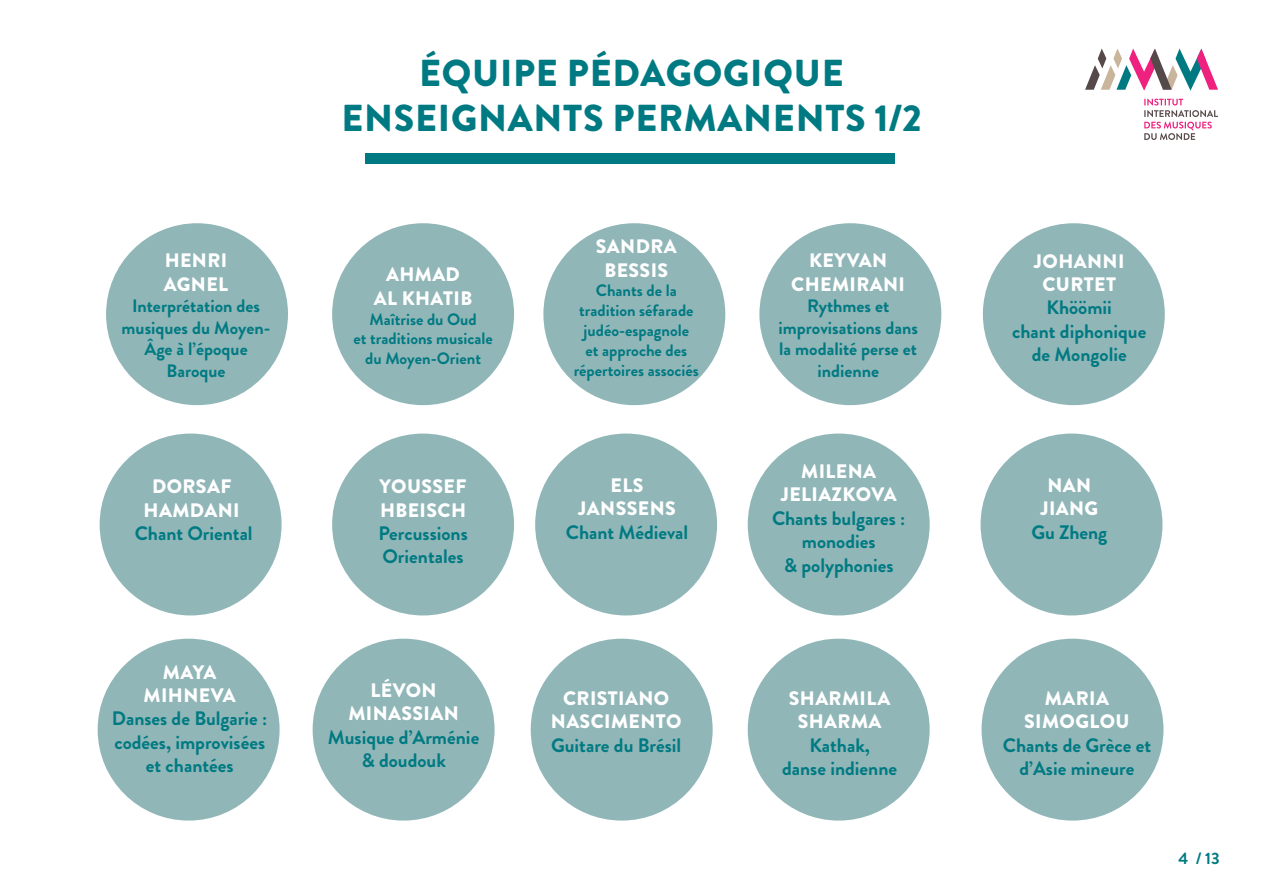
<style>
.page{position:relative;width:1263px;height:893px;background:#fff}
.page>*{position:absolute;margin:0;border:0;box-sizing:border-box;transform-origin:0 0}
.t1{font:900 37.5px/45px "Brandon Grotesque";letter-spacing:.02em;color:#007a82;text-align:center}
.t2{font:700 19.5px/23.4px "Brandon Grotesque";color:#007a82;text-align:center}
.t3{font:900 19.5px/23.4px "Brandon Grotesque";letter-spacing:.02em;color:#fff;text-align:center}
.t4{font:700 18px/21.6px "Brandon Grotesque";color:#007a82;text-align:center}
.t5{font:700 16.5px/19.8px "Brandon Grotesque";color:#007a82;text-align:center}
.s1{font-weight:900;color:#fff}
</style>
<div class="page">
<svg style="left:1144px;top:99px;width:74px;height:41px"></svg>
<svg style="left:1085px;top:49px;width:133px;height:42px"></svg>
<div style="left:366px;top:153px;width:529px;height:10px;background:#007a82"></div>
<div style="left:543px;top:223px;width:182px;height:182px;background:#91b6b8;border-radius:50%"></div>
<div style="left:759px;top:223px;width:182px;height:182px;background:#91b6b8;border-radius:50%"></div>
<div style="left:981px;top:639px;width:182px;height:182px;background:#91b6b8;border-radius:50%"></div>
<div style="left:332px;top:223px;width:182px;height:182px;background:#91b6b8;border-radius:50%"></div>
<div style="left:106px;top:223px;width:182px;height:182px;background:#91b6b8;border-radius:50%"></div>
<div style="left:983px;top:223px;width:182px;height:182px;background:#91b6b8;border-radius:50%"></div>
<div style="left:332px;top:434px;width:182px;height:181px;background:#91b6b8;border-radius:50%"></div>
<div style="left:535px;top:434px;width:182px;height:181px;background:#91b6b8;border-radius:50%"></div>
<div style="left:313px;top:639px;width:181px;height:182px;background:#91b6b8;border-radius:50%"></div>
<div style="left:748px;top:434px;width:182px;height:181px;background:#91b6b8;border-radius:50%"></div>
<div style="left:531px;top:639px;width:182px;height:182px;background:#91b6b8;border-radius:50%"></div>
<div style="left:748px;top:639px;width:182px;height:182px;background:#91b6b8;border-radius:50%"></div>
<div style="left:98px;top:639px;width:182px;height:182px;background:#91b6b8;border-radius:50%"></div>
<div style="left:980px;top:434px;width:182px;height:181px;background:#91b6b8;border-radius:50%"></div>
<div style="left:100px;top:434px;width:182px;height:181px;background:#91b6b8;border-radius:50%"></div>
<p class="t3" style="left:164px;top:249px;width:66px;text-align:left">HENRI<br>AGNEL</p>
<p class="t4" style="left:122px;top:295px;width:150px">Interprétation des musiques du Moyen-<br>Âge à l’époque<br>Baroque</p>
<p class="t3" style="left:152px;top:475px;width:81px">DORSAF</p>
<p class="t3" style="left:144px;top:498px;width:98px">HAMDANI</p>
<p class="t2" style="left:135px;top:522px;width:119px">Chant Oriental</p>
<p class="t3" style="left:163px;top:660px;width:55px">MAYA</p>
<p class="t3" style="left:144px;top:684px;width:94px">MIHNEVA</p>
<p class="t2" style="left:112px;top:707px;width:157px;text-align:left">Danses de Bulgarie : codées, improvisées</p>
<p class="t2" style="left:146px;top:754px;width:89px">et chantées</p>
<p class="t1" style="left:341px;top:51px;width:582px">ÉQUIPE PÉDAGOGIQUE<br>ENSEIGNANTS PERMANENTS 1/2</p>
<p class="t3" style="left:374px;top:263px;width:100px">AHMAD<br>AL KHATIB</p>
<p class="t5" style="left:353px;top:309px;width:141px">Maîtrise du Oud<br>et traditions musicale du Moyen-Orient</p>
<p class="t3" style="left:380px;top:475px;width:88px;text-align:left">YOUSSEF<br>HBEISCH</p>
<p class="t2" style="left:378px;top:522px;width:91px;text-align:left">Percussions<br>Orientales</p>
<p class="t3" style="left:370px;top:679px;width:68px">LÉVON</p>
<p class="t3" style="left:348px;top:702px;width:112px">MINASSIAN</p>
<p class="t2" style="left:328px;top:725px;width:153px">Musique d’Arménie</p>
<p class="t2" style="left:361px;top:749px;width:86px">&amp; doudouk</p>
<p class="t3" style="left:596px;top:235px;width:82px">SANDRA</p>
<p class="t3" style="left:604px;top:258px;width:65px">BESSIS</p>
<p class="t5" style="left:574px;top:281px;width:127px">Chants de la tradition séfarade judéo-espagnole<br>et approche des répertoires associés</p>
<p class="t3" style="left:611px;top:473px;width:34px">ELS</p>
<p class="t3" style="left:578px;top:497px;width:99px">JANSSENS</p>
<p class="t2" style="left:566px;top:520px;width:124px">Chant Médieval</p>
<p class="t3" style="left:563px;top:686px;width:108px">CRISTIANO</p>
<p class="t2" style="left:551px;top:710px;width:132px;text-align:left"><span class="s1">NASCIMENTO<br></span>Guitare du Brésil</p>
<p class="t3" style="left:791px;top:249px;width:115px">KEYVAN<br>CHEMIRANI</p>
<p class="t4" style="left:778px;top:295px;width:141px">Rythmes et improvisations dans la modalité perse et indienne</p>
<p class="t3" style="left:801px;top:460px;width:76px">MILENA</p>
<p class="t2" style="left:772px;top:483px;width:135px"><span class="s1">JELIAZKOVA<br></span>Chants bulgares :</p>
<p class="t2" style="left:802px;top:530px;width:75px">monodies</p>
<p class="t2" style="left:784px;top:553px;width:111px">&amp; polyphonies</p>
<p class="t2" style="left:782px;top:687px;width:117px"><span class="s1">SHARMILA<br>SHARMA<br></span>Kathak,<br>danse indienne</p>
<p class="t3" style="left:1034px;top:249px;width:92px">JOHANNI</p>
<p class="t3" style="left:1042px;top:273px;width:75px">CURTET</p>
<p class="t2" style="left:1046px;top:296px;width:67px">Khöömii</p>
<p class="t2" style="left:1012px;top:320px;width:136px">chant diphonique de Mongolie</p>
<p class="t3" style="left:1047px;top:473px;width:45px">NAN</p>
<p class="t3" style="left:1040px;top:497px;width:59px">JIANG</p>
<p class="t2" style="left:1031px;top:520px;width:77px">Gu Zheng</p>
<p class="t3" style="left:1045px;top:686px;width:65px">MARIA</p>
<p class="t3" style="left:1024px;top:710px;width:107px">SIMOGLOU</p>
<p class="t2" style="left:1003px;top:733px;width:150px">Chants de Grèce et d’Asie mineure</p>
<p class="t5" style="left:1178px;top:849px;width:43px">4 / 13</p>
</div>
